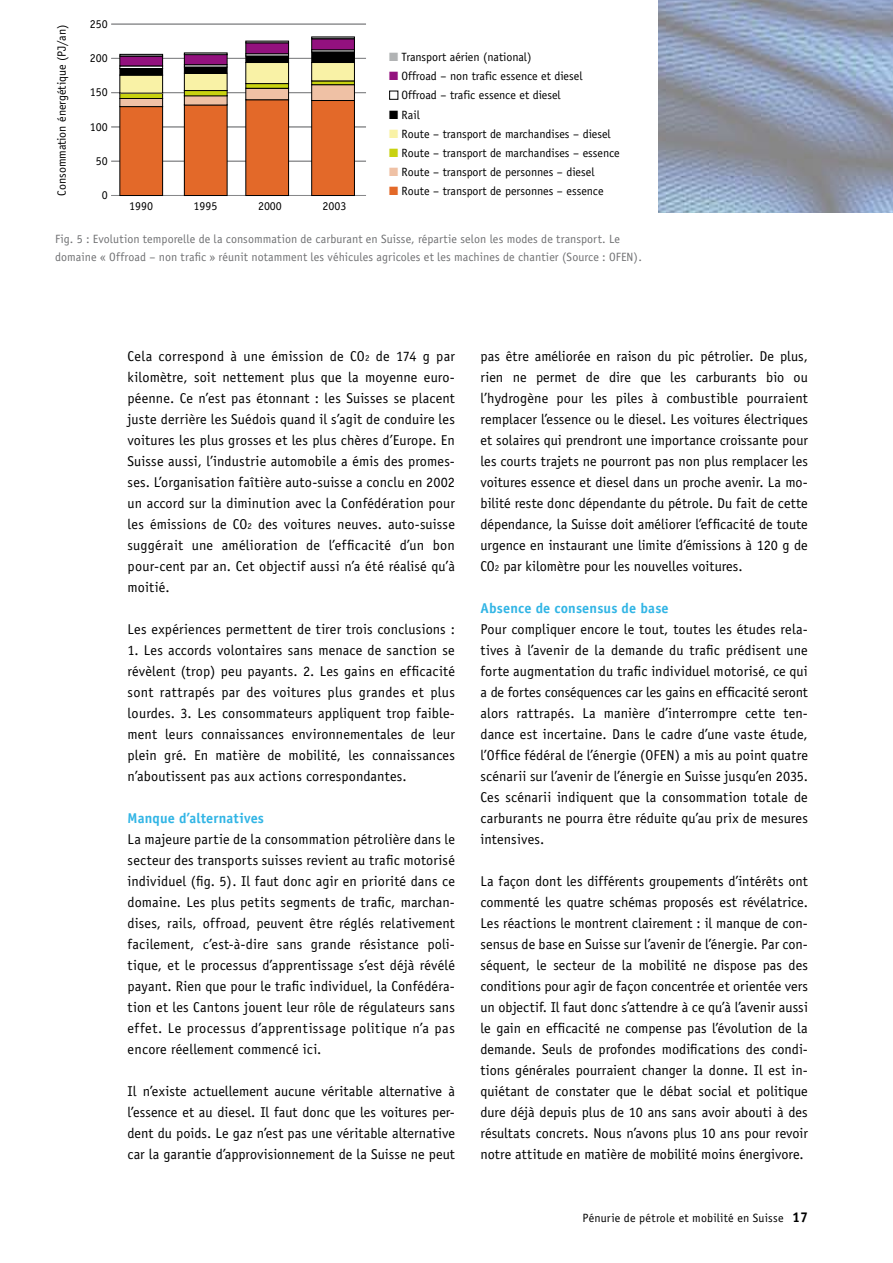
<style>
.page{position:relative;width:893px;height:1263px;background:#fff}
.page>*{position:absolute;margin:0;border:0;box-sizing:border-box;transform-origin:0 0}
.t1{font:14.25px/21px "Officina Sans";letter-spacing:.005em;color:#000;text-align:justify}
.t2{font:700 14.25px "Officina Sans";letter-spacing:.01em;color:#32b5e5}
.t3{font:12px/19.2px "Officina Sans";color:#000}
.t4{font:12px/18.1px "Officina Sans";letter-spacing:.005em;color:#707173}
.s1{font-size:9px}
.s2{font-weight:700;font-size:14.25px}
</style>
<div class="page">
<img style="left:658px;top:0;width:235px;height:213px">
<hr style="left:111px;top:24px;width:255px;height:1px;background:#87888a">
<hr style="left:111px;top:58px;width:255px;height:1px;background:#87888a">
<hr style="left:111px;top:92px;width:255px;height:1px;background:#87888a">
<hr style="left:111px;top:127px;width:255px;height:1px;background:#87888a">
<hr style="left:111px;top:161px;width:255px;height:1px;background:#87888a">
<hr style="left:111px;top:195px;width:255px;height:1px;background:#87888a">
<div style="left:120px;top:107px;width:43px;height:88px;background:#e36929"></div>
<div style="left:120px;top:106px;width:43px;height:90px;border:1px solid #000"></div>
<div style="left:120px;top:98px;width:43px;height:9px;background:#efc1a5"></div>
<div style="left:120px;top:98px;width:43px;height:9px;border:1px solid #000"></div>
<div style="left:120px;top:93px;width:43px;height:5px;background:#c8d210"></div>
<div style="left:120px;top:93px;width:43px;height:6px;border:1px solid #000"></div>
<div style="left:120px;top:75px;width:43px;height:18px;background:#f9f2a6"></div>
<div style="left:120px;top:75px;width:43px;height:18px;border:1px solid #000"></div>
<div style="left:120px;top:68px;width:43px;height:7px;background:#000"></div>
<div style="left:120px;top:66px;width:43px;height:3px;border:1px solid #000"></div>
<div style="left:120px;top:56px;width:43px;height:10px;background:#93117e"></div>
<div style="left:120px;top:56px;width:43px;height:10px;border:1px solid #000"></div>
<div style="left:120px;top:54px;width:43px;height:2px;border:1px solid #000"></div>
<div style="left:184px;top:105px;width:43px;height:90px;background:#e36929"></div>
<div style="left:184px;top:105px;width:43px;height:91px;border:1px solid #000"></div>
<div style="left:184px;top:96px;width:43px;height:9px;background:#efc1a5"></div>
<div style="left:184px;top:91px;width:43px;height:5px;background:#c8d210"></div>
<div style="left:184px;top:73px;width:43px;height:18px;background:#f9f2a6"></div>
<div style="left:184px;top:73px;width:43px;height:18px;border:1px solid #000"></div>
<div style="left:184px;top:67px;width:43px;height:6px;background:#000"></div>
<div style="left:184px;top:54px;width:43px;height:11px;background:#93117e"></div>
<div style="left:184px;top:54px;width:43px;height:11px;border:1px solid #000"></div>
<div style="left:184px;top:53px;width:43px;height:2px;border:1px solid #000"></div>
<div style="left:246px;top:100px;width:43px;height:95px;background:#e36929"></div>
<div style="left:246px;top:99px;width:43px;height:97px;border:1px solid #000"></div>
<div style="left:246px;top:88px;width:43px;height:12px;background:#efc1a5"></div>
<div style="left:246px;top:88px;width:43px;height:12px;border:1px solid #000"></div>
<hr style="left:246px;top:84px;width:43px;height:4px;background:#c8d210">
<div style="left:246px;top:83px;width:43px;height:6px;border:1px solid #000"></div>
<div style="left:246px;top:63px;width:43px;height:21px;background:#f9f2a6"></div>
<div style="left:246px;top:62px;width:43px;height:22px;border:1px solid #000"></div>
<div style="left:246px;top:56px;width:43px;height:7px;background:#000"></div>
<div style="left:246px;top:43px;width:43px;height:11px;background:#93117e"></div>
<div style="left:246px;top:43px;width:43px;height:11px;border:1px solid #000"></div>
<div style="left:312px;top:100px;width:42px;height:95px;background:#e36929"></div>
<div style="left:311px;top:100px;width:44px;height:96px;border:1px solid #000"></div>
<div style="left:312px;top:85px;width:42px;height:15px;background:#efc1a5"></div>
<div style="left:311px;top:84px;width:44px;height:17px;border:1px solid #000"></div>
<div style="left:311px;top:81px;width:44px;height:4px;border:1px solid #000"></div>
<div style="left:312px;top:63px;width:42px;height:18px;background:#f9f2a6"></div>
<div style="left:311px;top:62px;width:44px;height:19px;border:1px solid #000"></div>
<div style="left:312px;top:52px;width:42px;height:11px;background:#000"></div>
<div style="left:311px;top:52px;width:44px;height:11px;border:1px solid #000"></div>
<div style="left:312px;top:39px;width:42px;height:11px;background:#93117e"></div>
<div style="left:311px;top:39px;width:44px;height:11px;border:1px solid #000"></div>
<div style="left:389px;top:91px;width:9px;height:8px;border:1px solid #000"></div>
<div style="left:311px;top:37px;width:44px;height:2px;border:1px solid #000"></div>
<p class="t3" style="left:90px;top:14px;width:19px">250</p>
<p class="t3" style="left:90px;top:49px;width:19px">200</p>
<p class="t3" style="left:90px;top:83px;width:19px">150</p>
<p class="t3" style="left:90px;top:117px;width:19px">100</p>
<p class="t3" style="left:96px;top:151px;width:13px">50</p>
<p class="t3" style="left:102px;top:185px;width:7px">0</p>
<p class="t3" style="left:52px;top:196px;width:173px;rotate:-90deg">Consommation énergétique (PJ/an)</p>
<p class="t3" style="left:402px;top:47px;width:220px">Transport aérien (national)<br>Offroad – non trafic essence et diesel Offroad – trafic essence et diesel<br>Rail<br>Route – transport de marchandises – diesel Route – transport de marchandises – essence Route – transport de personnes – diesel Route – transport de personnes – essence</p>
<p class="t4" style="left:55px;top:230px;width:588px">Fig. 5 : Evolution temporelle de la consommation de carburant en Suisse, répartie selon les modes de transport. Le domaine « Offroad – non trafic » réunit notamment les véhicules agricoles et les machines de chantier (Source : OFEN).</p>
<p class="t3" style="left:129px;top:196px;width:25px">1990</p>
<p class="t3" style="left:194px;top:196px;width:25px">1995</p>
<p class="t3" style="left:258px;top:196px;width:25px">2000</p>
<p class="t3" style="left:322px;top:196px;width:25px">2003</p>
<p class="t1" style="left:128px;top:345px;width:329px">Cela correspond à une émission de CO<span class="s1">2</span> de 174 g par kilomètre, soit nettement plus que la moyenne euro&shy;péenne. Ce n’est pas étonnant : les Suisses se placent juste derrière les Suédois quand il s’agit de conduire les voitures les plus grosses et les plus chères d’Europe. En Suisse aussi, l’industrie automobile a émis des promes&shy;ses. L’organisation faîtière auto-suisse a conclu en 2002 un accord sur la diminution avec la Confédération pour les émissions de CO<span class="s1">2</span> des voitures neuves. auto-suisse suggérait une amélioration de l’efficacité d’un bon pour-cent par an. Cet objectif aussi n’a été réalisé qu’à moitié.</p>
<p class="t1" style="left:128px;top:618px;width:329px">Les expériences permettent de tirer trois conclusions :</p>
<p class="t1" style="left:128px;top:639px;width:329px">1. Les accords volontaires sans menace de sanction se révèlent (trop) peu payants. 2. Les gains en efficacité sont rattrapés par des voitures plus grandes et plus lourdes. 3. Les consommateurs appliquent trop faible&shy;ment leurs connaissances environnementales de leur plein gré. En matière de mobilité, les connaissances n’aboutissent pas aux actions correspondantes.</p>
<p class="t2" style="left:128px;top:809px;width:138px">Manque d’alternatives</p>
<p class="t1" style="left:128px;top:828px;width:329px">La majeure partie de la consommation pétrolière dans le secteur des transports suisses revient au trafic motorisé individuel (fig. 5). Il faut donc agir en priorité dans ce domaine. Les plus petits segments de trafic, marchan&shy;dises, rails, offroad, peuvent être réglés relativement facilement, c’est-à-dire sans grande résistance poli&shy;tique, et le processus d’apprentissage s’est déjà révélé payant. Rien que pour le trafic individuel, la Confédéra&shy;tion et les Cantons jouent leur rôle de régulateurs sans effet. Le processus d’apprentissage politique n’a pas encore réellement commencé ici.</p>
<p class="t1" style="left:128px;top:1080px;width:329px">Il n’existe actuellement aucune véritable alternative à l’essence et au diesel. Il faut donc que les voitures per&shy;dent du poids. Le gaz n’est pas une véritable alternative car la garantie d’approvisionnement de la Suisse ne peut</p>
<p class="t1" style="left:480px;top:345px;width:329px">pas être améliorée en raison du pic pétrolier. De plus, rien ne permet de dire que les carburants bio ou l’hydrogène pour les piles à combustible pourraient remplacer l’essence ou le diesel. Les voitures électriques et solaires qui prendront une importance croissante pour les courts trajets ne pourront pas non plus remplacer les voitures essence et diesel dans un proche avenir. La mo&shy;bilité reste donc dépendante du pétrole. Du fait de cette dépendance, la Suisse doit améliorer l’efficacité de toute urgence en instaurant une limite d’émissions à 120 g de CO<span class="s1">2</span> par kilomètre pour les nouvelles voitures.</p>
<p class="t2" style="left:480px;top:599px;width:190px">Absence de consensus de base</p>
<p class="t1" style="left:480px;top:618px;width:329px">Pour compliquer encore le tout, toutes les études rela&shy;tives à l’avenir de la demande du trafic prédisent une forte augmentation du trafic individuel motorisé, ce qui a de fortes conséquences car les gains en efficacité seront alors rattrapés. La manière d’interrompre cette ten&shy;dance est incertaine. Dans le cadre d’une vaste étude, l’Office fédéral de l’énergie (OFEN) a mis au point quatre scénarii sur l’avenir de l’énergie en Suisse jusqu’en 2035.<br>Ces scénarii indiquent que la consommation totale de carburants ne pourra être réduite qu’au prix de mesures intensives.</p>
<p class="t1" style="left:480px;top:870px;width:329px">La façon dont les différents groupements d’intérêts ont commenté les quatre schémas proposés est révélatrice.<br>Les réactions le montrent clairement : il manque de con&shy;sensus de base en Suisse sur l’avenir de l’énergie. Par con&shy;séquent, le secteur de la mobilité ne dispose pas des conditions pour agir de façon concentrée et orientée vers un objectif. Il faut donc s’attendre à ce qu’à l’avenir aussi le gain en efficacité ne compense pas l’évolution de la demande. Seuls de profondes modifications des condi&shy;tions générales pourraient changer la donne. Il est in&shy;quiétant de constater que le débat social et politique dure déjà depuis plus de 10 ans sans avoir abouti à des résultats concrets. Nous n’avons plus 10 ans pour revoir notre attitude en matière de mobilité moins énergivore.</p>
<p class="t3" style="left:583px;top:1208px;width:227px">Pénurie de pétrole et mobilité en Suisse <span class="s2">17</span></p>
</div>
